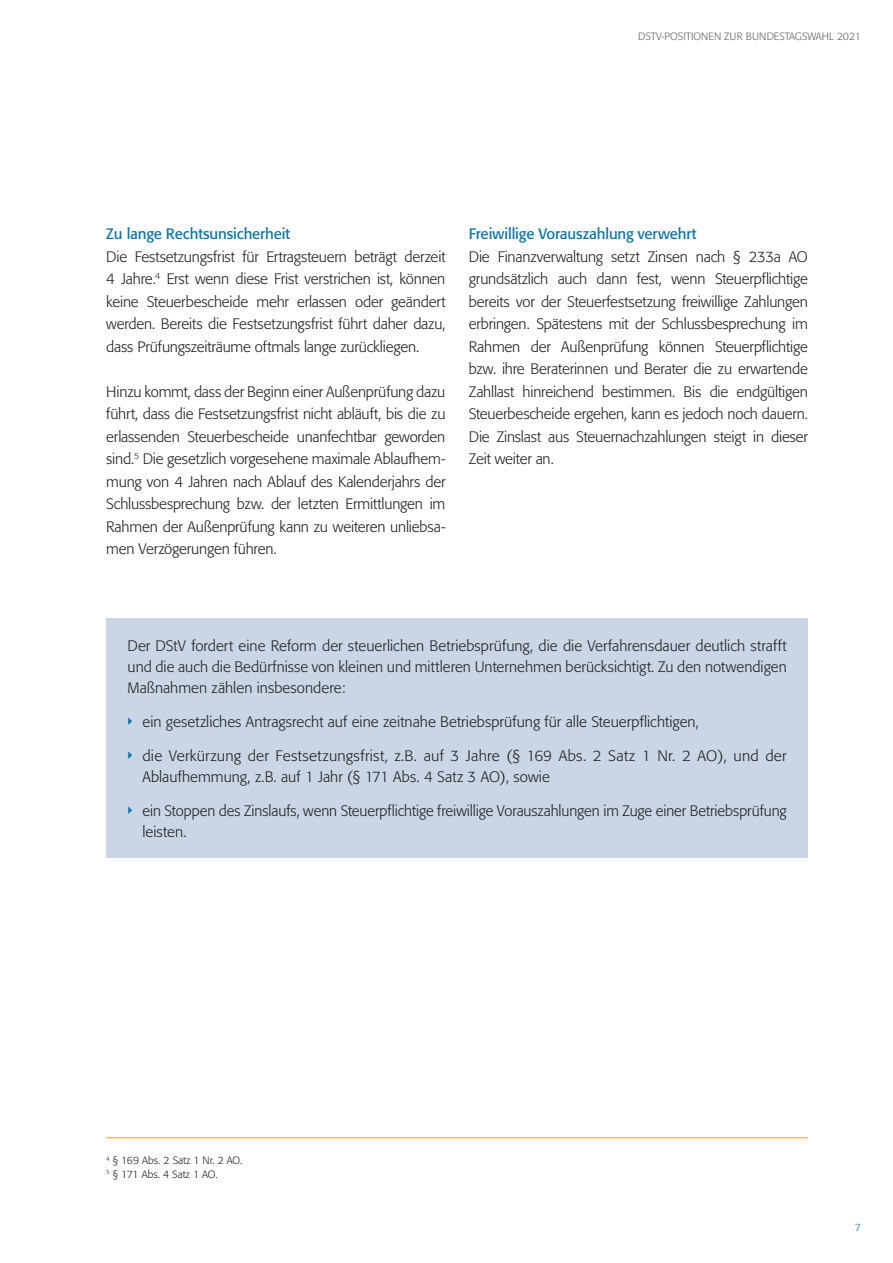
<style>
.page{position:relative;width:893px;height:1263px;background:#fff}
.page>*{position:absolute;margin:0;border:0;box-sizing:border-box;transform-origin:0 0}
.t1{font:300 15px/22.5px "Formata";color:#231f20;text-align:justify}
.t2{font:15px "Formata";letter-spacing:-.01em;color:#0d72a1}
.t3{font:300 10.5px/13.5px "Formata";color:#231f20}
.t4{font:300 10.5px "Formata";color:#636366}
.t5{font:300 10.5px "Formata";color:#0d72a1}
</style>
<div class="page">
<div style="left:106px;top:619px;width:702px;height:239px;background:#cad6e6"></div>
<hr style="left:106px;top:1137px;width:702px;height:1px;background:#f89c1c">
<p class="t4" style="left:638px;top:30px;width:224px">DSTV-POSITIONEN ZUR BUNDESTAGSWAHL 2021</p>
<p class="t2" style="left:106px;top:225px;width:185px">Zu lange Rechtsunsicherheit</p>
<p class="t1" style="left:106px;top:245px;width:341px">Die Festsetzungsfrist für Ertragsteuern beträgt derzeit 4 Jahre.<sup>4</sup> Erst wenn diese Frist verstrichen ist, können keine Steuerbescheide mehr erlassen oder geändert werden. Bereits die Festsetzungsfrist führt daher dazu, dass Prüfungszeiträume oftmals lange zurückliegen.</p>
<p class="t1" style="left:106px;top:381px;width:341px">Hinzu kommt, dass der Beginn einer Außenprüfung dazu führt, dass die Festsetzungsfrist nicht abläuft, bis die zu erlassenden Steuerbescheide unanfechtbar geworden sind.<sup>5</sup> Die gesetzlich vorgesehene maximale Ablaufhem&shy;mung von 4 Jahren nach Ablauf des Kalenderjahrs der Schlussbesprechung bzw. der letzten Ermittlungen im Rahmen der Außenprüfung kann zu weiteren unliebsa&shy;men Verzögerungen führen.</p>
<p class="t2" style="left:469px;top:225px;width:229px">Freiwillige Vorauszahlung verwehrt</p>
<p class="t1" style="left:469px;top:246px;width:341px">Die Finanzverwaltung setzt Zinsen nach § 233a AO grundsätzlich auch dann fest, wenn Steuerpflichtige bereits vor der Steuerfestsetzung freiwillige Zahlungen erbringen. Spätestens mit der Schlussbesprechung im Rahmen der Außenprüfung können Steuerpflichtige bzw. ihre Beraterinnen und Berater die zu erwartende Zahllast hinreichend bestimmen. Bis die endgültigen Steuerbescheide ergehen, kann es jedoch noch dauern.<br>Die Zinslast aus Steuernachzahlungen steigt in dieser Zeit weiter an.</p>
<p class="t1" style="left:128px;top:636px;width:661px;line-height:21px">Der DStV fordert eine Reform der steuerlichen Betriebsprüfung, die die Verfahrensdauer deutlich strafft und die auch die Bedürfnisse von kleinen und mittleren Unternehmen berücksichtigt. Zu den notwendigen Maßnahmen zählen insbesondere:</p>
<p class="t1" style="left:142px;top:711px;width:558px">ein gesetzliches Antragsrecht auf eine zeitnahe Betriebsprüfung für alle Steuerpflichtigen,</p>
<p class="t1" style="left:142px;top:745px;width:646px;line-height:21px">die Verkürzung der Festsetzungsfrist, z.B. auf 3 Jahre (§ 169 Abs. 2 Satz 1 Nr. 2 AO), und der<br>Ablaufhemmung, z.B. auf 1 Jahr (§ 171 Abs. 4 Satz 3 AO), sowie</p>
<p class="t1" style="left:142px;top:800px;width:646px;line-height:21px">ein Stoppen des Zinslaufs, wenn Steuerpflichtige freiwillige Vorauszahlungen im Zuge einer Betriebsprüfung leisten.</p>
<p class="t3" style="left:106px;top:1154px;width:138px"><sup>4</sup> § 169 Abs. 2 Satz 1 Nr. 2 AO.<br><sup>5</sup> § 171 Abs. 4 Satz 1 AO.</p>
<p class="t5" style="left:855px;top:1221px;width:8px">7</p>
</div>
